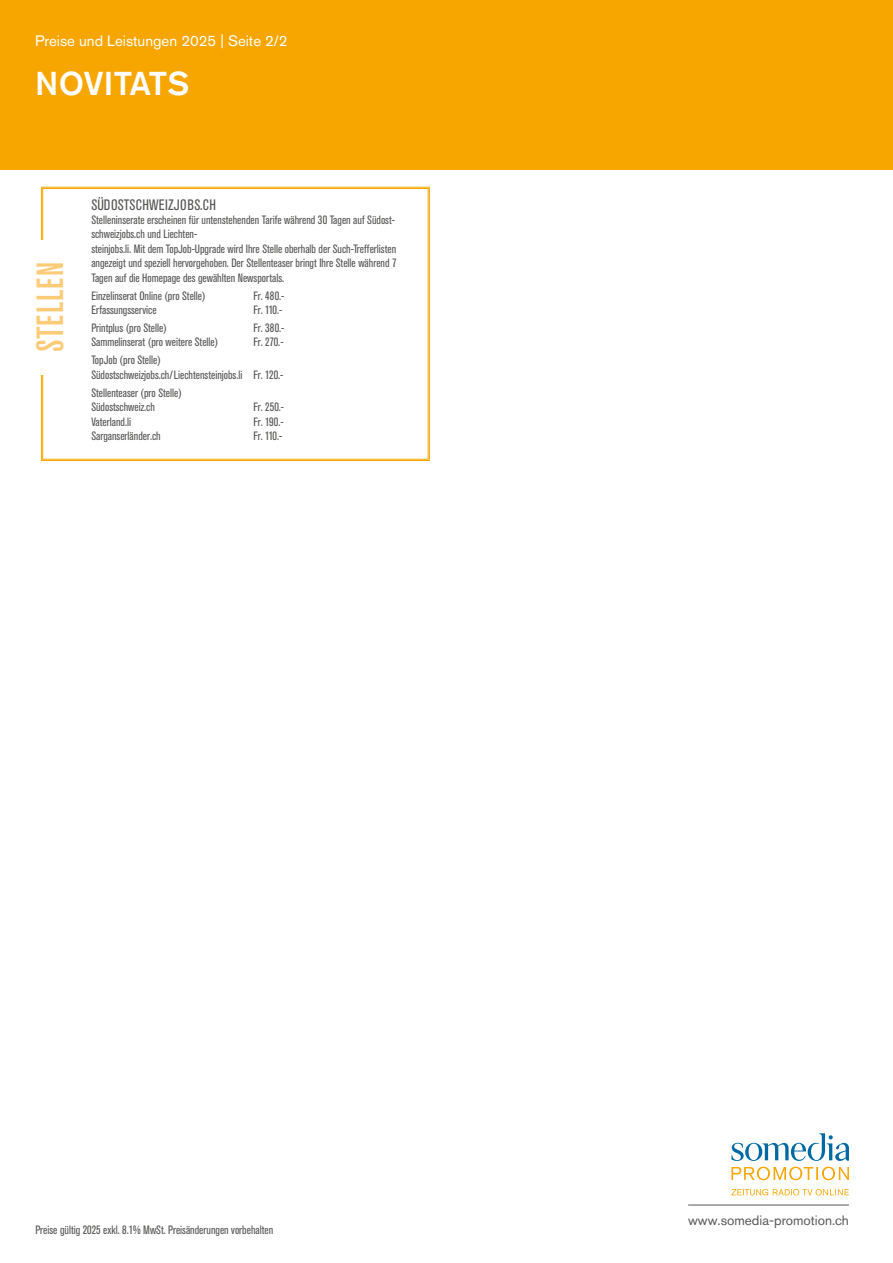
<style>
.page{position:relative;width:893px;height:1263px;background:#fff}
.page>*{position:absolute;margin:0;border:0;box-sizing:border-box;transform-origin:0 0}
.t1{font:500 condensed 37.5px "Akzidenz Grotesk Pro";letter-spacing:.03em;color:#fccb78}
.t2{font:500 32.85px "Akzidenz Grotesk Pro";letter-spacing:.01em;color:#fff}
.t3{font:15px "Akzidenz Grotesk Pro";color:#fff}
.t4{font:condensed 15px "Akzidenz Grotesk Pro";letter-spacing:.02em;color:#575756}
.t5{font:13.5px "Akzidenz Grotesk Pro";color:#575756}
.t6{font:condensed 12px/14.4px "Akzidenz Grotesk Pro";color:#575756}
</style>
<div class="page">
<div style="left:0;top:0;width:893px;height:170px;background:#f7a600"></div>
<svg style="left:731px;top:1133px;width:118px;height:28px"></svg>
<svg style="left:731px;top:1167px;width:118px;height:13px"></svg>
<svg style="left:731px;top:1189px;width:118px;height:6px"></svg>
<hr style="left:688px;top:1205px;width:161px;height:1px;background:#575756">
<svg style="left:41px;top:187px;width:389px;height:274px"></svg>
<div style="left:43px;top:188px;width:385px;height:271px;border:1px solid #f7a600"></div>
<div style="left:35px;top:240px;width:49px;height:134px;background:#fff"></div>
<p class="t3" style="left:35px;top:31px;width:254px">Preise und Leistungen 2025 | Seite 2/2</p>
<h2 class="t2" style="left:35px;top:62px;width:156px">NOVITATS</h2>
<h1 class="t1" style="left:26px;top:352px;width:91px;rotate:-90deg">STELLEN</h1>
<p class="t4" style="left:91px;top:195px;width:126px">SÜDOSTSCHWEIZJOBS.CH</p>
<p class="t6" style="left:91px;top:212px;width:307px">Stelleninserate erscheinen für untenstehenden Tarife während 30 Tagen auf Südost&shy;schweizjobs.ch und Liechten-<br>steinjobs.li. Mit dem TopJob-Upgrade wird Ihre Stelle oberhalb der Such-Trefferlisten angezeigt und speziell hervorgehoben. Der Stellenteaser bringt Ihre Stelle während 7<br>Tagen auf die Homepage des gewählten Newsportals.</p>
<p class="t6" style="left:91px;top:288px;width:116px">Einzelinserat Online (pro Stelle)</p>
<p class="t6" style="left:253px;top:288px;width:32px">Fr. 480.-</p>
<p class="t6" style="left:91px;top:302px;width:67px">Erfassungsservice</p>
<p class="t6" style="left:253px;top:302px;width:30px">Fr. 110.-</p>
<p class="t6" style="left:91px;top:320px;width:77px">Printplus (pro Stelle)</p>
<p class="t6" style="left:253px;top:320px;width:32px">Fr. 380.-</p>
<p class="t6" style="left:91px;top:335px;width:128px">Sammelinserat (pro weitere Stelle)</p>
<p class="t6" style="left:253px;top:335px;width:32px">Fr. 270.-</p>
<p class="t6" style="left:91px;top:353px;width:193px">TopJob (pro Stelle)<br>Südostschweizjobs.ch/Liechtensteinjobs.li Fr. 120.-</p>
<p class="t6" style="left:91px;top:385px;width:92px">Stellenteaser (pro Stelle)<br>Südostschweiz.ch</p>
<p class="t6" style="left:253px;top:399px;width:32px">Fr. 250.-</p>
<p class="t6" style="left:91px;top:414px;width:41px">Vaterland.li</p>
<p class="t6" style="left:253px;top:414px;width:32px">Fr. 190.-</p>
<p class="t6" style="left:91px;top:428px;width:71px">Sarganserländer.ch</p>
<p class="t6" style="left:253px;top:428px;width:30px">Fr. 110.-</p>
<p class="t6" style="left:36px;top:1222px;width:239px">Preise gültig 2025 exkl. 8.1% MwSt. Preisänderungen vorbehalten</p>
<p class="t5" style="left:688px;top:1211px;width:162px">www.somedia-promotion.ch</p>
</div>
